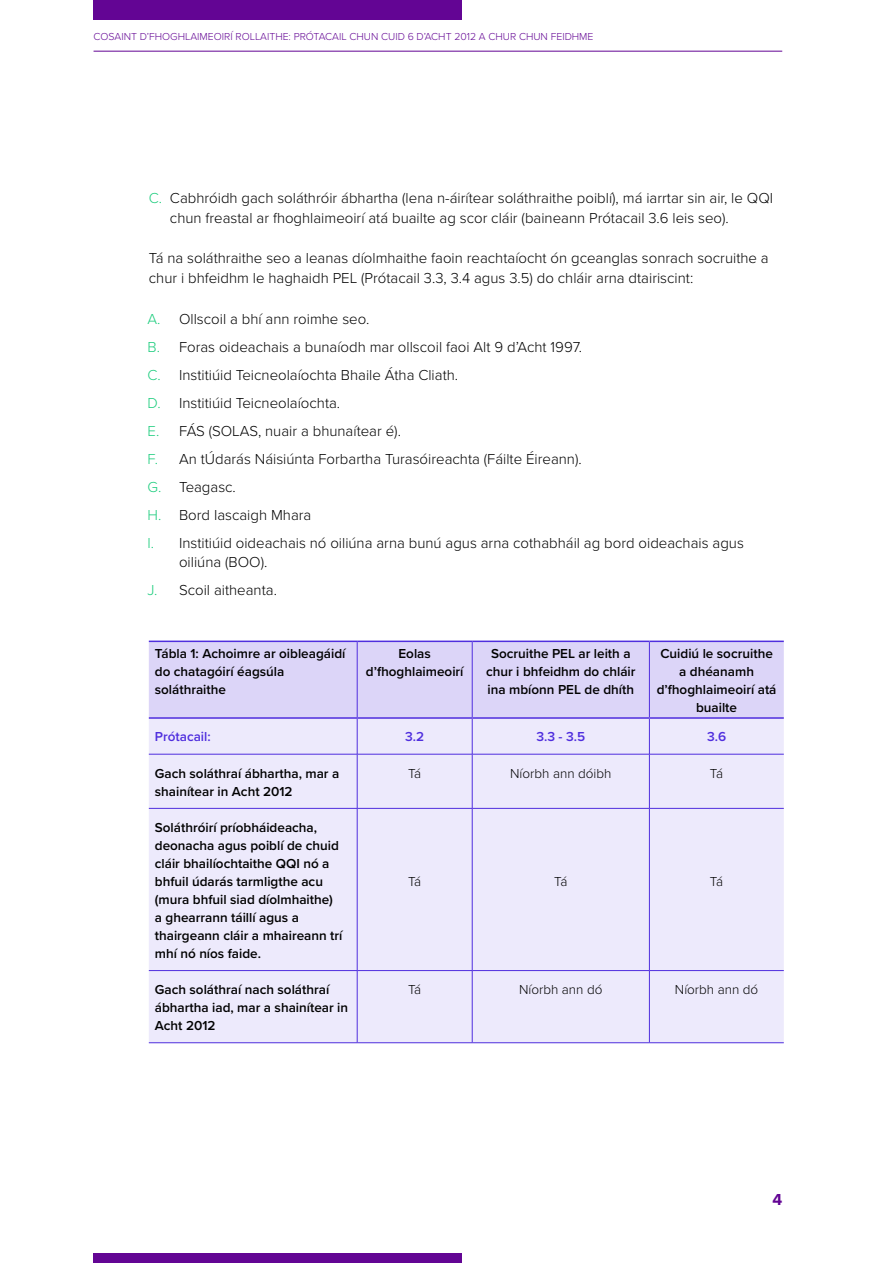
<style>
.page{position:relative;width:893px;height:1263px;background:#fff}
.page>*{position:absolute;margin:0;border:0;box-sizing:border-box;transform-origin:0 0}
.t1{font:700 16.5px "Proxima Nova";color:#630594}
.t2{font:300 15px/28px "Proxima Nova";color:#000}
.t3{font:600 13.5px/18px "Proxima Nova";color:#000}
.t4{font:300 13.5px "Proxima Nova";color:#000}
.t5{font:600 13.5px "Proxima Nova";color:#4f2ede}
.t6{font:300 10.5px "Proxima Nova";color:#630594}
.s1{color:#1ccc7d}
</style>
<div class="page">
<div style="left:94px;top:0;width:368px;height:19px;background:#630594"></div>
<div style="left:94px;top:1253px;width:368px;height:10px;background:#630594"></div>
<hr style="left:94px;top:51px;width:688px;height:1px;background:#630594">
<div style="left:149px;top:642px;width:635px;height:75px;background:#dcd5f8"></div>
<div style="left:149px;top:719px;width:635px;height:323px;background:#edeafc"></div>
<hr style="left:357px;top:642px;width:1px;height:75px;background:#4f2ede">
<hr style="left:472px;top:642px;width:1px;height:75px;background:#4f2ede">
<hr style="left:649px;top:642px;width:1px;height:75px;background:#4f2ede">
<hr style="left:357px;top:719px;width:1px;height:35px;background:#4f2ede">
<hr style="left:472px;top:719px;width:1px;height:35px;background:#4f2ede">
<hr style="left:649px;top:719px;width:1px;height:35px;background:#4f2ede">
<hr style="left:149px;top:754px;width:208px;height:1px;background:#4f2ede">
<hr style="left:357px;top:754px;width:115px;height:1px;background:#4f2ede">
<hr style="left:357px;top:754px;width:1px;height:54px;background:#4f2ede">
<hr style="left:472px;top:754px;width:177px;height:1px;background:#4f2ede">
<hr style="left:472px;top:754px;width:1px;height:54px;background:#4f2ede">
<hr style="left:649px;top:754px;width:135px;height:1px;background:#4f2ede">
<hr style="left:649px;top:754px;width:1px;height:54px;background:#4f2ede">
<hr style="left:149px;top:808px;width:208px;height:1px;background:#4f2ede">
<hr style="left:357px;top:808px;width:115px;height:1px;background:#4f2ede">
<hr style="left:357px;top:808px;width:1px;height:162px;background:#4f2ede">
<hr style="left:472px;top:808px;width:177px;height:1px;background:#4f2ede">
<hr style="left:472px;top:808px;width:1px;height:162px;background:#4f2ede">
<hr style="left:649px;top:808px;width:135px;height:1px;background:#4f2ede">
<hr style="left:649px;top:808px;width:1px;height:162px;background:#4f2ede">
<hr style="left:149px;top:970px;width:208px;height:1px;background:#4f2ede">
<hr style="left:357px;top:970px;width:115px;height:1px;background:#4f2ede">
<hr style="left:357px;top:971px;width:1px;height:71px;background:#4f2ede">
<hr style="left:472px;top:970px;width:177px;height:1px;background:#4f2ede">
<hr style="left:472px;top:971px;width:1px;height:71px;background:#4f2ede">
<hr style="left:649px;top:970px;width:135px;height:1px;background:#4f2ede">
<hr style="left:649px;top:971px;width:1px;height:71px;background:#4f2ede">
<hr style="left:149px;top:1042px;width:208px;height:1px;background:#4f2ede">
<hr style="left:357px;top:1042px;width:115px;height:1px;background:#4f2ede">
<hr style="left:472px;top:1042px;width:177px;height:1px;background:#4f2ede">
<hr style="left:649px;top:1042px;width:135px;height:1px;background:#4f2ede">
<hr style="left:149px;top:641px;width:208px;height:1px;background:#4f2ede">
<hr style="left:357px;top:641px;width:115px;height:1px;background:#4f2ede">
<hr style="left:472px;top:641px;width:177px;height:1px;background:#4f2ede">
<hr style="left:649px;top:641px;width:135px;height:1px;background:#4f2ede">
<hr style="left:149px;top:717px;width:208px;height:2px;background:#4f2ede">
<hr style="left:357px;top:717px;width:115px;height:2px;background:#4f2ede">
<hr style="left:472px;top:717px;width:177px;height:2px;background:#4f2ede">
<hr style="left:649px;top:717px;width:135px;height:2px;background:#4f2ede">
<p class="t6" style="left:94px;top:29px;width:501px">COSAINT D’FHOGHLAIMEOIRÍ ROLLAITHE: PRÓTACAIL CHUN CUID 6 D’ACHT 2012 A CHUR CHUN FEIDHME</p>
<p class="t2" style="left:170px;top:188px;width:605px;line-height:19.5px;text-indent:-21px"><span class="s1">C.</span> Cabhróidh gach soláthróir ábhartha (lena n-áirítear soláthraithe poiblí), má iarrtar sin air, le QQI chun freastal ar fhoghlaimeoirí atá buailte ag scor cláir (baineann Prótacail 3.6 leis seo).</p>
<p class="t2" style="left:149px;top:248px;width:621px;line-height:19.5px">Tá na soláthraithe seo a leanas díolmhaithe faoin reachtaíocht ón gceanglas sonrach socruithe a chur i bhfeidhm le haghaidh PEL (Prótacail 3.3, 3.4 agus 3.5) do chláir arna dtairiscint:</p>
<p class="t2" style="left:148px;top:304px;width:598px"><span class="s1">A.</span> Ollscoil a bhí ann roimhe seo.<br><span class="s1">B.</span> Foras oideachais a bunaíodh mar ollscoil faoi Alt 9 d’Acht 1997.<br><span class="s1">C.</span> Institiúid Teicneolaíochta Bhaile Átha Cliath.<br><span class="s1">D.</span> Institiúid Teicneolaíochta.<br><span class="s1">E.</span> FÁS (SOLAS, nuair a bhunaítear é).<br><span class="s1">F.</span> An tÚdarás Náisiúnta Forbartha Turasóireachta (Fáilte Éireann).<br><span class="s1">G.</span> Teagasc.<br><span class="s1">H.</span> Bord Iascaigh Mhara<br><span class="s1">I.</span> Institiúid oideachais nó oiliúna arna bunú agus arna cothabháil ag bord oideachais agus</p>
<p class="t2" style="left:148px;top:547px;width:131px;text-indent:32px">oiliúna (BOO).<br><span class="s1">J.</span> Scoil aitheanta.</p>
<p class="t3" style="left:155px;top:644px;width:192px">Tábla 1: Achoimre ar oibleagáidí do chatagóirí éagsúla soláthraithe</p>
<p class="t3" style="left:366px;top:644px;width:99px;text-align:center">Eolas d’fhoghlaimeoirí</p>
<p class="t3" style="left:486px;top:644px;width:151px;text-align:center">Socruithe PEL ar leith a chur i bhfeidhm do chláir ina mbíonn PEL de dhíth</p>
<p class="t3" style="left:657px;top:644px;width:121px;text-align:center">Cuidiú le socruithe a dhéanamh d’fhoghlaimeoirí atá buailte</p>
<p class="t5" style="left:155px;top:727px;width:57px">Prótacail:</p>
<p class="t5" style="left:405px;top:727px;width:21px">3.2</p>
<p class="t5" style="left:536px;top:727px;width:50px">3.3 - 3.5</p>
<p class="t5" style="left:707px;top:727px;width:21px">3.6</p>
<p class="t3" style="left:155px;top:764px;width:186px">Gach soláthraí ábhartha, mar a shainítear in Acht 2012</p>
<p class="t4" style="left:408px;top:763px;width:15px">Tá</p>
<p class="t4" style="left:510px;top:763px;width:103px">Níorbh ann dóibh</p>
<p class="t4" style="left:710px;top:763px;width:15px">Tá</p>
<p class="t3" style="left:155px;top:818px;width:189px">Soláthróirí príobháideacha, deonacha agus poiblí de chuid cláir bhailíochtaithe QQI nó a bhfuil údarás tarmligthe acu (mura bhfuil siad díolmhaithe) a ghearrann táillí agus a thairgeann cláir a mhaireann trí mhí nó níos faide.</p>
<p class="t4" style="left:408px;top:871px;width:15px">Tá</p>
<p class="t4" style="left:554px;top:871px;width:15px">Tá</p>
<p class="t4" style="left:710px;top:871px;width:15px">Tá</p>
<p class="t3" style="left:155px;top:980px;width:195px">Gach soláthraí nach soláthraí ábhartha iad, mar a shainítear in<br>Acht 2012</p>
<p class="t4" style="left:408px;top:979px;width:15px">Tá</p>
<p class="t4" style="left:519px;top:979px;width:85px">Níorbh ann dó</p>
<p class="t4" style="left:675px;top:979px;width:85px">Níorbh ann dó</p>
<p class="t1" style="left:772px;top:1189px;width:11px">4</p>
</div>
